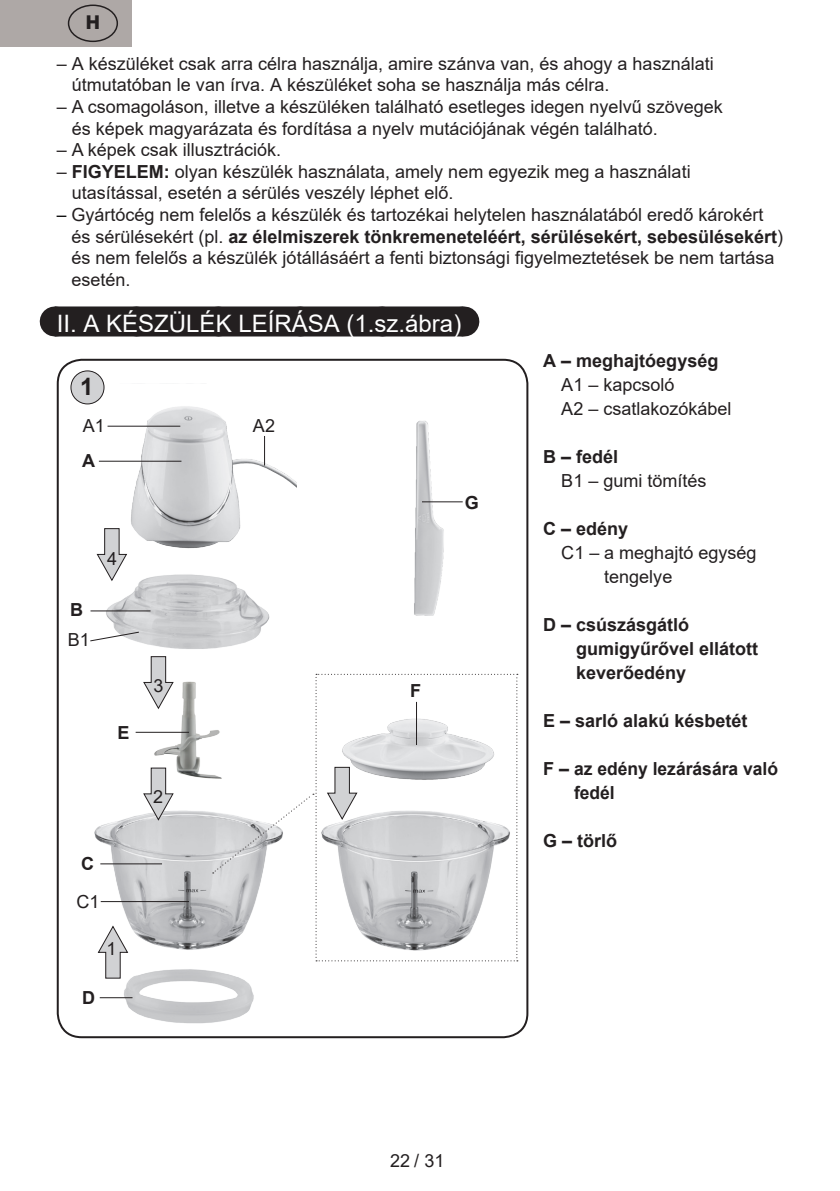
<style>
.page{position:relative;width:840px;height:1191px;background:#fff}
.page>*{position:absolute;margin:0;border:0;box-sizing:border-box;transform-origin:0 0}
.t1{font:24px "Arial";color:#fff}
.t2{font:700 24px "Arial";color:#231f20}
.t3{font:800 19.2px "Helvetica Neue OT";color:#231f20}
.t4{font:18px/21.6px "Arial";color:#231f20}
.t5{font:700 18px/24px "Arial";color:#231f20}
.s1{font-weight:700}
.s2{color:#000}
</style>
<div class="page">
<div style="left:0;top:0;width:131px;height:47px;background:#aea8a6"></div>
<div style="left:68px;top:5px;width:50px;height:37px;border:1px solid #231f20;border-radius:50%"></div>
<div style="left:55px;top:306px;width:408px;height:30px;background:#231f20"></div>
<svg style="left:136px;top:306px;width:286px;height:1px"></svg>
<hr style="left:463px;top:306px;width:1px;height:30px;background:#231f20">
<div style="left:71px;top:371px;width:33px;height:33px;background:#d1d2d4;border-radius:50%"></div>
<div style="left:70px;top:370px;width:34px;height:34px;border:1px solid #231f20;border-radius:50%"></div>
<img style="left:107px;top:406px;width:189px;height:143px">
<img style="left:90px;top:574px;width:180px;height:75px">
<img style="left:149px;top:681px;width:64px;height:98px">
<img style="left:102px;top:969px;width:152px;height:55px">
<img style="left:414px;top:421px;width:42px;height:195px">
<img style="left:94px;top:810px;width:119px;height:143px">
<hr style="left:99px;top:461px;width:82px;height:1px;background:#231f20">
<hr style="left:107px;top:426px;width:73px;height:1px;background:#231f20">
<svg style="left:264px;top:436px;width:1px;height:29px"></svg>
<hr style="left:90px;top:610px;width:60px;height:1px;background:#231f20">
<hr style="left:100px;top:863px;width:62px;height:1px;background:#231f20">
<hr style="left:101px;top:901px;width:88px;height:1px;background:#231f20">
<hr style="left:100px;top:997px;width:32px;height:1px;background:#231f20">
<hr style="left:135px;top:732px;width:54px;height:1px;background:#231f20">
<hr style="left:422px;top:501px;width:40px;height:1px;background:#231f20">
<svg style="left:143px;top:767px;width:31px;height:54px"></svg>
<svg style="left:97px;top:925px;width:31px;height:53px"></svg>
<svg style="left:143px;top:656px;width:31px;height:53px"></svg>
<svg style="left:96px;top:528px;width:31px;height:53px"></svg>
<div style="left:57px;top:359px;width:471px;height:679px;border:2px solid #231f20;border-radius:24px"></div>
<svg style="left:90px;top:631px;width:50px;height:11px"></svg>
<svg style="left:213px;top:674px;width:304px;height:287px"></svg>
<p class="t3" style="left:86px;top:11px;width:16px">H</p>
<p class="t4" style="left:72px;top:53px;width:643px;text-indent:-15px">– A készüléket csak arra célra használja, amire szánva van, és ahogy a használati útmutatóban le van írva. A készüléket soha se használja más célra.</p>
<p class="t4" style="left:72px;top:96px;width:652px;text-indent:-15px">– A csomagoláson, illetve a készüléken található esetleges idegen nyelvű szövegek és képek magyarázata és fordítása a nyelv mutációjának végén található.</p>
<p class="t4" style="left:57px;top:139px;width:226px">– A képek csak illusztrációk.</p>
<p class="t4" style="left:72px;top:161px;width:620px;text-indent:-15px">– <span class="s1">FIGYELEM:</span> olyan készülék használata, amely nem egyezik meg a használati utasítással, esetén a sérülés veszély léphet elő.</p>
<p class="t4" style="left:71px;top:204px;width:713px;text-indent:-15px"><span class="s2">–</span> Gyártócég nem felelős a készülék és tartozékai helytelen használatából eredő károkért és sérülésekért (pl. <span class="s1">az élelmiszerek tönkremeneteléért, sérülésekért, sebesülésekért</span>) és nem felelős a készülék jótállásáért a fenti biztonsági figyelmeztetések be nem tartása esetén.</p>
<h1 class="t1" style="left:57px;top:307px;width:406px">II. A KÉSZÜLÉK LEÍRÁSA (1.sz.ábra)</h1>
<h1 class="t2" style="left:80px;top:369px;width:15px">1</h1>
<p class="t4" style="left:83px;top:415px;width:24px">A1</p>
<p class="t4" style="left:253px;top:415px;width:24px">A2</p>
<p class="t5" style="left:82px;top:448px;width:14px">A</p>
<p class="t5" style="left:70px;top:598px;width:14px">B</p>
<p class="t4" style="left:68px;top:629px;width:24px">B1</p>
<p class="t4" style="left:107px;top:548px;width:12px">4</p>
<p class="t5" style="left:117px;top:721px;width:14px">E</p>
<p class="t5" style="left:81px;top:852px;width:14px">C</p>
<p class="t4" style="left:76px;top:891px;width:25px">C1</p>
<p class="t4" style="left:106px;top:938px;width:12px">1</p>
<p class="t5" style="left:82px;top:986px;width:14px">D</p>
<p class="t4" style="left:153px;top:675px;width:12px">3</p>
<p class="t4" style="left:153px;top:786px;width:12px">2</p>
<p class="t5" style="left:464px;top:490px;width:16px">G</p>
<p class="t5" style="left:410px;top:678px;width:12px">F</p>
<p class="t5" style="left:543px;top:349px;width:177px">A – meghajtóegység</p>
<p class="t4" style="left:561px;top:373px;width:172px;line-height:24px">A1 – kapcsoló<br>A2 – csatlakozókábel</p>
<p class="t5" style="left:543px;top:445px;width:77px">B – fedél</p>
<p class="t4" style="left:561px;top:470px;width:147px">B1 – gumi tömítés</p>
<p class="t5" style="left:543px;top:517px;width:87px">C – edény</p>
<p class="t4" style="left:604px;top:541px;width:154px;line-height:24px;text-indent:-43px">C1 – a meghajtó egység tengelye</p>
<p class="t5" style="left:575px;top:613px;width:184px;text-indent:-33px">D – csúszásgátló gumigyűrővel ellátott keverőedény</p>
<p class="t5" style="left:543px;top:709px;width:206px">E – sarló alakú késbetét</p>
<p class="t5" style="left:573px;top:757px;width:205px;text-indent:-31px">F – az edény lezárására való fedél</p>
<p class="t5" style="left:543px;top:829px;width:76px">G – törlő</p>
<p class="t4" style="left:390px;top:1150px;width:56px">22 / 31</p>
</div>
